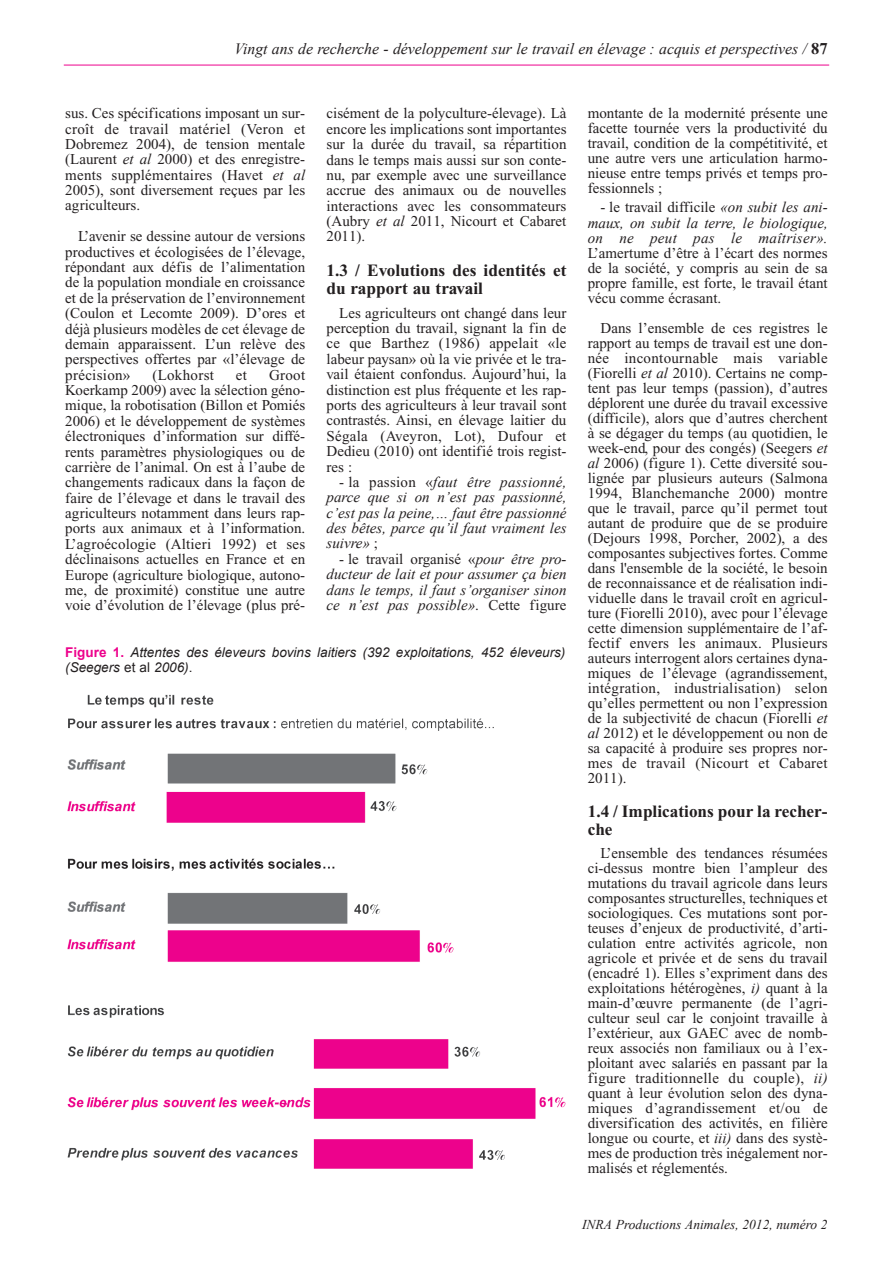
<style>
.page{position:relative;width:893px;height:1263px;background:#fff}
.page>*{position:absolute;margin:0;border:0;box-sizing:border-box;transform-origin:0 0}
.t1{font:700 17.25px/17.7px "Times New Roman";color:#231f20}
.t2{font:italic 15.75px "Times New Roman";color:#231f20}
.t3{font:15px/15px "Times New Roman";color:#231f20;text-align:justify}
.t4{font:italic 15px/15.5px "Times New Roman";color:#231f20;text-align:justify}
.t5{font:15px "Times New Roman";letter-spacing:.02em;color:#231f20}
.t6{font:italic 13.5px/15px "Arial";color:#231f20}
.t7{font:italic 13.5px "Times New Roman";color:#231f20}
.s1{font-weight:700;font-style:normal;font-size:16.5px}
.s2{font-style:italic}
.s3{font-style:normal}
.s4{font-weight:700;font-style:normal;color:#ed028c}
</style>
<div class="page">
<hr style="left:64px;top:65px;width:765px;height:1px;background:#ed028c">
<img style="left:68px;top:694px;width:497px;height:474px">
<p class="t2" style="left:235px;top:40px;width:594px">Vingt ans de recherche - développement sur le travail en élevage : acquis et perspectives / <span class="s1">87</span></p>
<p class="t3" style="left:65px;top:107px;width:241px">sus. Ces spécifications imposant un sur&shy;croît de travail matériel (Veron et Dobremez 2004), de tension mentale (Laurent <span class="s2">et al</span> 2000) et des enregistre&shy;ments supplémentaires (Havet <span class="s2">et al </span>2005), sont diversement reçues par les agriculteurs.</p>
<p class="t3" style="left:65px;top:230px;width:241px;text-indent:13px">L’avenir se dessine autour de versions productives et écologisées de l’élevage, répondant aux défis de l’alimentation de la population mondiale en croissance et de la préservation de l’environnement (Coulon et Lecomte 2009). D’ores et déjà plusieurs modèles de cet élevage de demain apparaissent. L’un relève des perspectives offertes par «l’élevage de précision»</p>
<p class="t5" style="left:152px;top:369px;width:63px">(Lokhorst</p>
<p class="t3" style="left:236px;top:368px;width:13px">et</p>
<p class="t3" style="left:65px;top:368px;width:241px;text-indent:204px">Groot Koerkamp 2009) avec la sélection géno&shy;mique, la robotisation (Billon et Pomiés 2006) et le développement de systèmes électroniques d’information sur diffé&shy;rents paramètres physiologiques ou de carrière de l’animal. On est à l’aube de changements radicaux dans la façon de faire de l’élevage et dans le travail des agriculteurs notamment dans leurs rap&shy;ports aux animaux et à l’information.<br>L’agroécologie (Altieri 1992) et ses déclinaisons actuelles en France et en Europe (agriculture biologique, autono&shy;me, de proximité) constitue une autre voie d’évolution de l’élevage (plus pré-</p>
<p class="t3" style="left:326px;top:107px;width:241px;line-height:15.5px">cisément de la polyculture-élevage). Là encore les implications sont importantes sur la durée du travail, sa répartition dans le temps mais aussi sur son conte&shy;nu, par exemple avec une surveillance accrue des animaux ou de nouvelles interactions avec les consommateurs (Aubry <span class="s2">et al</span> 2011, Nicourt et Cabaret 2011).</p>
<p class="t1" style="left:326px;top:263px;width:241px">1.3 / Evolutions des identités et du rapport au travail</p>
<p class="t3" style="left:326px;top:306px;width:241px;line-height:15.5px;text-indent:13px">Les agriculteurs ont changé dans leur perception du travail, signant la fin de ce que Barthez (1986) appelait «le labeur paysan» où la vie privée et le tra&shy;vail étaient confondus. Aujourd’hui, la distinction est plus fréquente et les rap&shy;ports des agriculteurs à leur travail sont contrastés. Ainsi, en élevage laitier du Ségala (Aveyron, Lot), Dufour et Dedieu (2010) ont identifié trois regist&shy;res :</p>
<p class="t4" style="left:326px;top:474px;width:241px;text-indent:13px"><span class="s3">- la passion «</span>faut être passionné, parce que si on n’est pas passionné, c’est pas la peine,… faut être passionné des bêtes, parce qu’il faut vraiment les suivre» <span class="s3">;</span></p>
<p class="t4" style="left:327px;top:551px;width:241px;text-indent:13px"><span class="s3">- le travail organisé «</span>pour être pro&shy;ducteur de lait et pour assumer ça bien dans le temps, il faut s’organiser sinon ce n’est pas possible»<span class="s3">. Cette figure</span></p>
<p class="t6" style="left:65px;top:644px;width:502px"><span class="s4">Figure 1.</span> Attentes des éleveurs bovins laitiers (392 exploitations, 452 éleveurs) (Seegers <span class="s3">et al</span> 2006)<span class="s3">.</span></p>
<p class="t3" style="left:588px;top:107px;width:241px">montante de la modernité présente une facette tournée vers la productivité du travail, condition de la compétitivité, et une autre vers une articulation harmo&shy;nieuse entre temps privés et temps pro&shy;fessionnels ;</p>
<p class="t3" style="left:588px;top:201px;width:241px;text-indent:13px">- le travail difficile <span class="s2">«on subit les ani&shy;maux, on subit la terre, le biologique, on ne peut pas le maîtriser».<br></span>L’amertume d’être à l’écart des normes de la société, y compris au sein de sa propre famille, est forte, le travail étant vécu comme écrasant.</p>
<p class="t3" style="left:588px;top:321px;width:241px;text-indent:13px">Dans l’ensemble de ces registres le rapport au temps de travail est une don&shy;née incontournable mais variable (Fiorelli <span class="s2">et al</span> 2010). Certains ne comp&shy;tent pas leur temps (passion), d’autres déplorent une durée du travail excessive (difficile), alors que d’autres cherchent à se dégager du temps (au quotidien, le week-end, pour des congés) (Seegers <span class="s2">et al</span> 2006) (figure 1). Cette diversité sou&shy;lignée par plusieurs auteurs (Salmona 1994, Blanchemanche 2000) montre que le travail, parce qu’il permet tout autant de produire que de se produire (Dejours 1998, Porcher, 2002), a des composantes subjectives fortes. Comme dans l'ensemble de la société, le besoin de reconnaissance et de réalisation indi&shy;viduelle dans le travail croît en agricul&shy;ture (Fiorelli 2010), avec pour l’élevage cette dimension supplémentaire de l’af&shy;fectif envers les animaux. Plusieurs auteurs interrogent alors certaines dyna&shy;miques de l’élevage (agrandissement, intégration, industrialisation) selon qu’elles permettent ou non l’expression de la subjectivité de chacun (Fiorelli <span class="s2">et al</span> 2012) et le développement ou non de sa capacité à produire ses propres nor&shy;mes de travail (Nicourt et Cabaret 2011).</p>
<p class="t1" style="left:588px;top:805px;width:241px;line-height:17.2px">1.4 / Implications pour la recher&shy;che</p>
<p class="t3" style="left:588px;top:847px;width:241px;text-indent:13px">L’ensemble des tendances résumées ci-dessus montre bien l’ampleur des mutations du travail agricole dans leurs composantes structurelles, techniques et sociologiques. Ces mutations sont por&shy;teuses d’enjeux de productivité, d’arti&shy;culation entre activités agricole, non agricole et privée et de sens du travail (encadré 1). Elles s’expriment dans des exploitations hétérogènes, <span class="s2">i)</span> quant à la main-d’œuvre permanente (de l’agri&shy;culteur seul car le conjoint travaille à l’extérieur, aux GAEC avec de nomb&shy;reux associés non familiaux ou à l’ex&shy;ploitant avec salariés en passant par la figure traditionnelle du couple), <span class="s2">ii) </span>quant à leur évolution selon des dyna&shy;miques d’agrandissement et/ou de diversification des activités, en filière longue ou courte, et <span class="s2">iii)</span> dans des systè&shy;mes de production très inégalement nor&shy;malisés et réglementés.</p>
<p class="t7" style="left:582px;top:1217px;width:247px">INRA Productions Animales, 2012, numéro 2</p>
</div>
